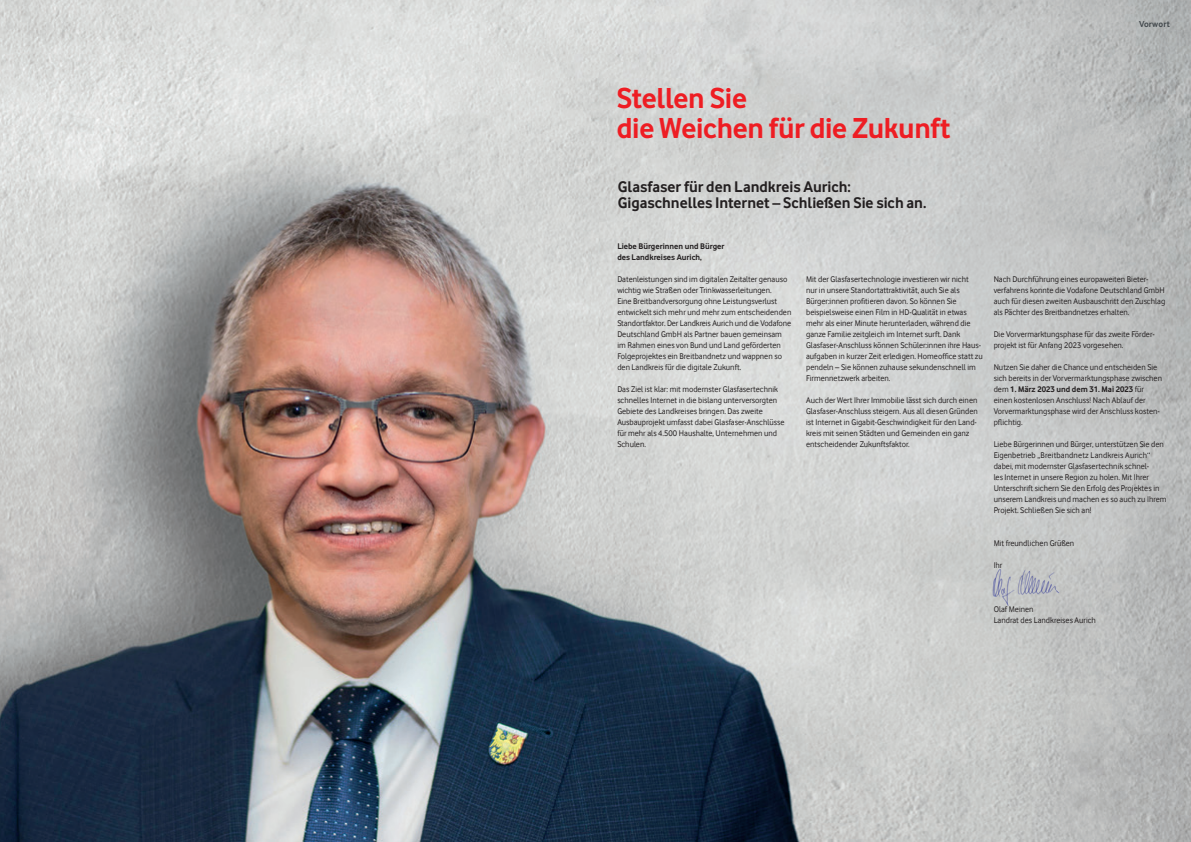
<style>
.page{position:relative;width:1191px;height:842px;background:#fff}
.page>*{position:absolute;margin:0;border:0;box-sizing:border-box;transform-origin:0 0}
.t1{font:700 30px/30px "Vodafone Rg";letter-spacing:-.015em;color:#ee1d23}
.t2{font:700 16px/16px "Vodafone Rg";letter-spacing:-.005em;color:#231f20}
.t3{font:700 9px "Vodafone Rg";letter-spacing:.01em;color:#43494d}
.t4{font:8.5px/11px "Vodafone Rg";color:#231f20}
.t5{font:700 8.5px/11px "Vodafone Rg";color:#231f20}
.s1{font-weight:700}
</style>
<div class="page">
<img style="left:0;top:0;width:1191px;height:842px">
<img style="left:988px;top:566px;width:76px;height:42px">
<p class="t3" style="left:1139px;top:19px;width:32px">Vorwort</p>
<h1 class="t1" style="left:617px;top:83px;width:335px">Stellen Sie<br>die Weichen für die Zukunft</h1>
<h2 class="t2" style="left:617px;top:179px;width:310px">Glasfaser für den Landkreis Aurich:<br>Gigaschnelles Internet – Schließen Sie sich an.</h2>
<p class="t5" style="left:617px;top:240px;width:109px">Liebe Bürgerinnen und Bürger des Landkreises Aurich,</p>
<p class="t4" style="left:617px;top:273px;width:175px">Datenleistungen sind im digitalen Zeitalter genauso wichtig wie Straßen oder Trinkwasserleitungen.<br>Eine Breitbandversorgung ohne Leistungsverlust entwickelt sich mehr und mehr zum entscheidenden Standortfaktor. Der Landkreis Aurich und die Vodafone Deutschland GmbH als Partner bauen gemeinsam im Rahmen eines von Bund und Land geförderten Folgeprojektes ein Breitbandnetz und wappnen so den Landkreis für die digitale Zukunft.</p>
<p class="t4" style="left:617px;top:383px;width:169px">Das Ziel ist klar: mit modernster Glasfasertechnik schnelles Internet in die bislang unterversorgten Gebiete des Landkreises bringen. Das zweite Ausbauprojekt umfasst dabei Glasfaser-Anschlüsse für mehr als 4.500 Haushalte, Unternehmen und Schulen.</p>
<p class="t4" style="left:806px;top:273px;width:178px">Mit der Glasfasertechnologie investieren wir nicht<br>nur in unsere Standortattraktivität, auch Sie als Bürger:innen profitieren davon. So können Sie beispielsweise einen Film in HD-Qualität in etwas mehr als einer Minute herunterladen, während die ganze Familie zeitgleich im Internet surft. Dank Glasfaser-Anschluss können Schüler:innen ihre Haus&shy;aufgaben in kurzer Zeit erledigen. Homeoffice statt zu pendeln – Sie können zuhause sekundenschnell im Firmennetzwerk arbeiten.</p>
<p class="t4" style="left:806px;top:394px;width:173px">Auch der Wert Ihrer Immobilie lässt sich durch einen Glasfaser-Anschluss steigern. Aus all diesen Gründen ist Internet in Gigabit-Geschwindigkeit für den Land&shy;kreis mit seinen Städten und Gemeinden ein ganz entscheidender Zukunftsfaktor.</p>
<p class="t4" style="left:993px;top:274px;width:173px">Nach Durchführung eines europaweiten Bieter&shy;verfahrens konnte die Vodafone Deutschland GmbH auch für diesen zweiten Ausbauschritt den Zuschlag als Pächter des Breitbandnetzes erhalten.</p>
<p class="t4" style="left:993px;top:329px;width:163px">Die Vorvermarktungsphase für das zweite Förder&shy;projekt ist für Anfang 2023 vorgesehen.</p>
<p class="t4" style="left:993px;top:362px;width:170px">Nutzen Sie daher die Chance und entscheiden Sie sich bereits in der Vorvermarktungsphase zwischen dem <span class="s1">1. März 2023 und dem 31. Mai 2023</span> für einen kostenlosen Anschluss! Nach Ablauf der Vorvermarktungsphase wird der Anschluss kosten&shy;pflichtig.</p>
<p class="t4" style="left:993px;top:439px;width:174px">Liebe Bürgerinnen und Bürger, unterstützen Sie den Eigenbetrieb „Breitbandnetz Landkreis Aurich dabei, mit modernster Glasfasertechnik schnel-<br>les Internet in unsere Region zu holen. Mit Ihrer Unterschrift sichern Sie den Erfolg des Projektes in unserem Landkreis und machen es so auch zu Ihrem Projekt. Schließen Sie sich an!</p>
<p class="t4" style="left:993px;top:538px;width:82px">Mit freundlichen Grüßen</p>
<p class="t4" style="left:993px;top:560px;width:10px">Ihr</p>
<p class="t4" style="left:993px;top:604px;width:104px">Olaf Meinen<br>Landrat des Landkreises Aurich</p>
</div>
